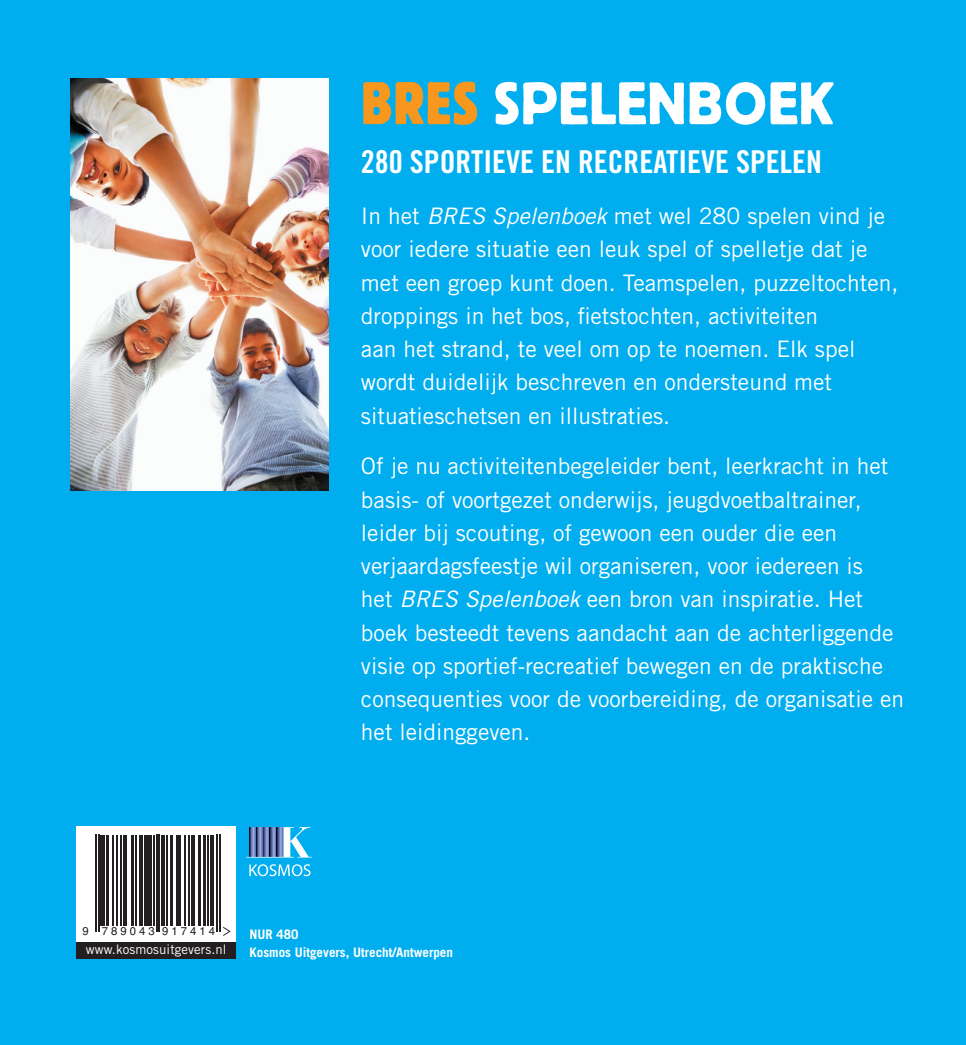
<style>
.page{position:relative;width:966px;height:1045px;background:#fff}
.page>*{position:absolute;margin:0;border:0;box-sizing:border-box;transform-origin:0 0}
.t1{font:59.5px "Block BE";letter-spacing:.02em;color:#fff}
.t2{font:31.5px "Trade Gothic Bold Cond Twenty";color:#fff}
.t3{font:22.75px/33.2px "Trade Gothic";color:#fff}
.t4{font:13.12px/17.5px "Trade Gothic Ben";color:#fff}
.t5{font:13.12px "Trade Gothic";letter-spacing:.01em;color:#fff}
.t6{font:11.38px "Helvetica";letter-spacing:.265em;color:#231f20}
.s1{font-stretch:condensed;color:#f7971d}
.s2{font-style:italic}
</style>
<div class="page">
<div style="left:0;top:0;width:965px;height:1045px;background:#00aeef"></div>
<svg style="left:76px;top:827px;width:160px;height:116px;background:#e1e1e1"></svg>
<hr style="left:96px;top:835px;width:1px;height:97px;background:#231f20">
<hr style="left:98px;top:835px;width:2px;height:97px;background:#231f20">
<hr style="left:101px;top:835px;width:4px;height:90px;background:#231f20">
<hr style="left:106px;top:835px;width:3px;height:90px;background:#231f20">
<hr style="left:113px;top:835px;width:1px;height:90px;background:#231f20">
<hr style="left:117px;top:835px;width:1px;height:90px;background:#231f20">
<hr style="left:121px;top:835px;width:1px;height:90px;background:#231f20">
<hr style="left:123px;top:835px;width:4px;height:90px;background:#231f20">
<hr style="left:131px;top:835px;width:3px;height:90px;background:#231f20">
<hr style="left:135px;top:835px;width:1px;height:90px;background:#231f20">
<hr style="left:139px;top:835px;width:4px;height:90px;background:#231f20">
<hr style="left:144px;top:835px;width:1px;height:90px;background:#231f20">
<div style="left:147px;top:835px;width:5px;height:90px;background:#231f20"></div>
<hr style="left:153px;top:835px;width:2px;height:90px;background:#231f20">
<hr style="left:156px;top:835px;width:1px;height:97px;background:#231f20">
<hr style="left:158px;top:835px;width:2px;height:97px;background:#231f20">
<hr style="left:161px;top:835px;width:4px;height:90px;background:#231f20">
<hr style="left:166px;top:835px;width:2px;height:90px;background:#231f20">
<hr style="left:170px;top:835px;width:3px;height:90px;background:#231f20">
<hr style="left:176px;top:835px;width:2px;height:90px;background:#231f20">
<hr style="left:179px;top:835px;width:2px;height:90px;background:#231f20">
<hr style="left:185px;top:835px;width:1px;height:90px;background:#231f20">
<hr style="left:189px;top:835px;width:1px;height:90px;background:#231f20">
<hr style="left:191px;top:835px;width:4px;height:90px;background:#231f20">
<hr style="left:198px;top:835px;width:2px;height:90px;background:#231f20">
<hr style="left:203px;top:835px;width:3px;height:90px;background:#231f20">
<hr style="left:207px;top:835px;width:1px;height:90px;background:#231f20">
<hr style="left:210px;top:835px;width:3px;height:90px;background:#231f20">
<hr style="left:216px;top:835px;width:1px;height:97px;background:#231f20">
<hr style="left:219px;top:835px;width:1px;height:97px;background:#231f20">
<svg style="left:223px;top:927px;width:8px;height:9px"></svg>
<div style="left:76px;top:942px;width:160px;height:16px;background:#231f20"></div>
<img style="left:70px;top:79px;width:258px;height:412px">
<svg style="left:249px;top:864px;width:61px;height:12px"></svg>
<svg style="left:246px;top:827px;width:66px;height:31px"></svg>
<h1 class="t1" style="left:361px;top:70px;width:474px"><span class="s1">BRES</span> SPELENBOEK</h1>
<h2 class="t2" style="left:361px;top:143px;width:462px">280 SPORTIEVE EN RECREATIEVE SPELEN</h2>
<p class="t3" style="left:361px;top:199px;width:538px">In het <span class="s2">BRES Spelenboek</span> met wel 280 spelen vind je voor iedere situatie een leuk spel of spelletje dat je met een groep kunt doen. Teamspelen, puzzeltochten, droppings in het bos, fietstochten, activiteiten<br>aan het strand, te veel om op te noemen. Elk spel wordt duidelijk beschreven en ondersteund met situatieschetsen en illustraties.</p>
<p class="t3" style="left:361px;top:449px;width:544px">Of je nu activiteitenbegeleider bent, leerkracht in het basis- of voortgezet onderwijs, jeugdvoetbaltrainer, leider bij scouting, of gewoon een ouder die een verjaardagsfeestje wil organiseren, voor iedereen is<br>het <span class="s2">BRES Spelenboek</span> een bron van inspiratie. Het boek besteedt tevens aandacht aan de achterliggende visie op sportief-recreatief bewegen en de praktische consequenties voor de voorbereiding, de organisatie en het leidinggeven.</p>
<p class="t6" style="left:83px;top:922px;width:134px">9 789043 917414</p>
<p class="t5" style="left:86px;top:941px;width:142px">www.kosmosuitgevers.nl</p>
<p class="t4" style="left:249px;top:926px;width:205px">NUR 480<br>Kosmos Uitgevers, Utrecht/Antwerpen</p>
</div>
